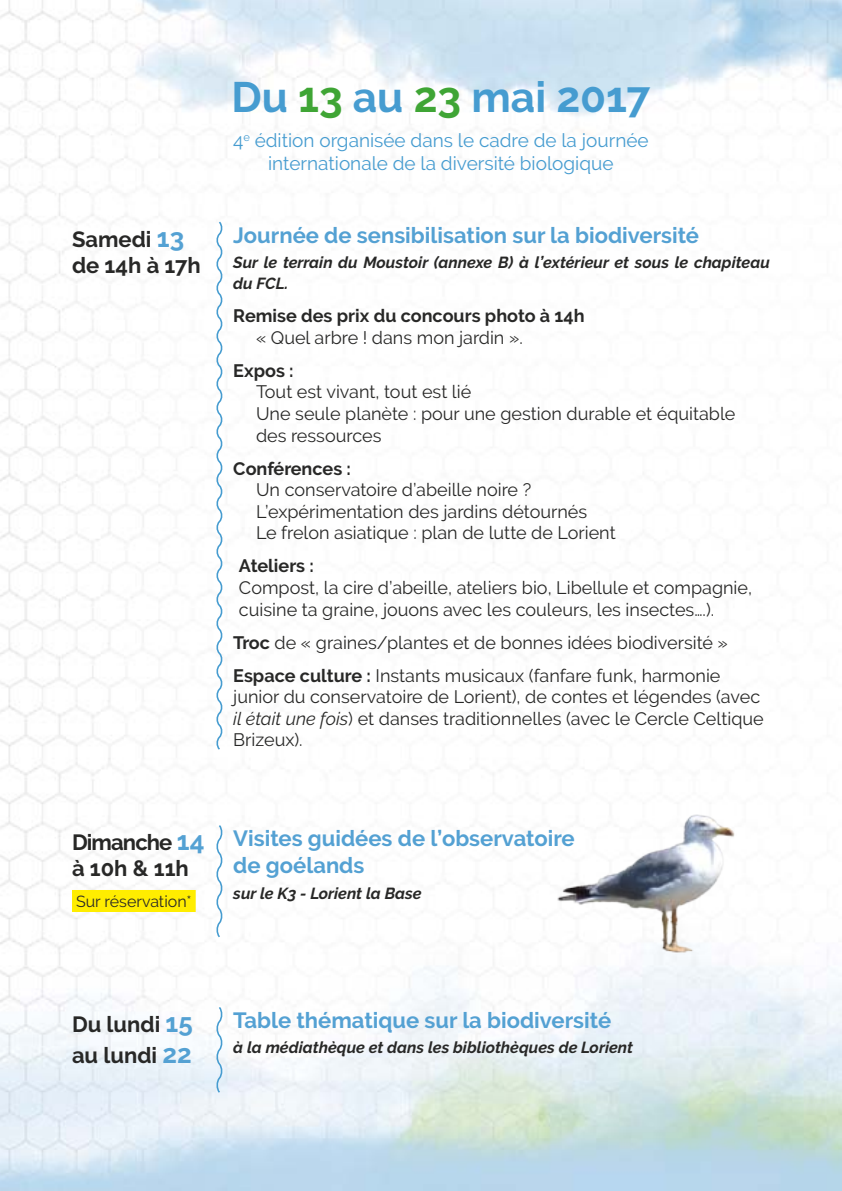
<style>
.page{position:relative;width:842px;height:1191px;background:#fff}
.page>*{position:absolute;margin:0;border:0;box-sizing:border-box;transform-origin:0 0}
.t1{font:700 42.4px "Raleway";color:#469cd0}
.t2{font:700 22px/26.4px "Raleway";color:#54a1d3}
.t3{font:700 22px/26.4px "Raleway";color:#282827}
.t4{font:700 22px/26.4px "Raleway";letter-spacing:-.04em;color:#282827}
.t5{font:19px/22.8px "Raleway";color:#469cd0;text-align:center}
.t6{font:18px/21.6px "Raleway";color:#282827}
.t7{font:700 18px "Raleway";color:#282827}
.t8{font:italic 700 16px/21.6px "Raleway";color:#282827}
.t9{font:16px "Raleway";color:#282827}
.s1{font-size:26px;color:#54a1d3}
.s2{color:#3fa535}
.s3{font-weight:700}
.s4{font-style:italic}
</style>
<div class="page">
<svg style="left:214px;top:220px;width:11px;height:530px"></svg>
<svg style="left:214px;top:1005px;width:11px;height:89px"></svg>
<div style="left:72px;top:890px;width:124px;height:22px;background:#ffed00"></div>
<svg style="left:214px;top:823px;width:11px;height:115px"></svg>
<img style="left:554px;top:807px;width:183px;height:149px">
<p class="t3" style="left:72px;top:226px;width:130px">Samedi <span class="s1">13 </span>de 14h à 17h</p>
<h1 class="t1" style="left:231px;top:73px;width:420px">Du <span class="s2">13</span> au <span class="s2">23</span> mai 2017</h1>
<p class="t5" style="left:233px;top:129px;width:417px">4<sup>e</sup> édition organisée dans le cadre de la journée internationale de la diversité biologique</p>
<p class="t2" style="left:233px;top:222px;width:467px">Journée de sensibilisation sur la biodiversité</p>
<p class="t8" style="left:233px;top:251px;width:538px">Sur le terrain du Moustoir (annexe B) à l’extérieur et sous le chapiteau du FCL.</p>
<p class="t7" style="left:233px;top:306px;width:353px">Remise des prix du concours photo à 14h</p>
<p class="t6" style="left:256px;top:327px;width:268px">« Quel arbre ! dans mon jardin ».</p>
<p class="t7" style="left:233px;top:360px;width:62px">Expos :</p>
<p class="t6" style="left:256px;top:381px;width:481px">Tout est vivant, tout est lié<br>Une seule planète : pour une gestion durable et équitable des ressources</p>
<p class="t7" style="left:233px;top:458px;width:119px">Conférences :</p>
<p class="t6" style="left:256px;top:479px;width:361px">Un conservatoire d’abeille noire ?<br>L’expérimentation des jardins détournés<br>Le frelon asiatique : plan de lutte de Lorient</p>
<p class="t7" style="left:239px;top:556px;width:77px">Ateliers :</p>
<p class="t6" style="left:239px;top:577px;width:515px">Compost, la cire d’abeille, ateliers bio, Libellule et compagnie, cuisine ta graine, jouons avec les couleurs, les insectes….).</p>
<p class="t6" style="left:233px;top:625px;width:496px;line-height:33px"><span class="s3">Troc</span> de « graines/plantes et de bonnes idées biodiversité »<br><span class="s3">Espace culture :</span> Instants musicaux (fanfare funk, harmonie</p>
<p class="t6" style="left:233px;top:686px;width:532px">junior du conservatoire de Lorient), de contes et légendes (avec <span class="s4">il était une fois</span>) et danses traditionnelles (avec le Cercle Celtique<br>Brizeux).</p>
<p class="t4" style="left:72px;top:829px;width:134px">Dimanche <span class="s1">14 </span>à 10h &amp; 11h</p>
<p class="t9" style="left:76px;top:892px;width:117px">Sur réservation*</p>
<p class="t2" style="left:233px;top:825px;width:343px">Visites guidées de l’observatoire de goélands</p>
<p class="t8" style="left:233px;top:882px;width:190px">sur le K3 - Lorient la Base</p>
<p class="t3" style="left:72px;top:1008px;width:122px;line-height:31.2px">Du lundi <span class="s1">15 </span>au lundi <span class="s1">22</span></p>
<p class="t2" style="left:233px;top:1007px;width:379px">Table thématique sur la biodiversité</p>
<p class="t8" style="left:233px;top:1036px;width:401px">à la médiathèque et dans les bibliothèques de Lorient</p>
</div>
